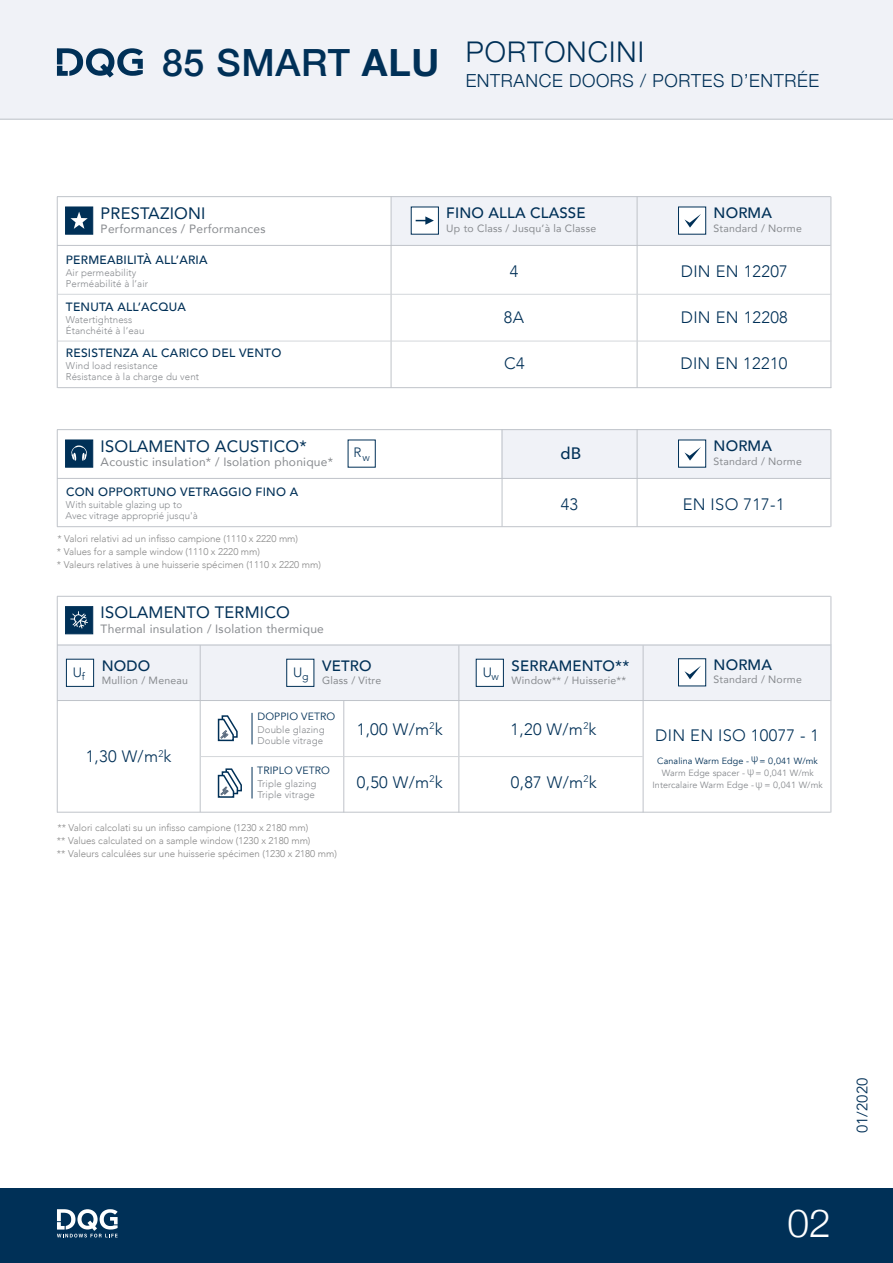
<style>
.page{position:relative;width:893px;height:1263px;background:#fff}
.page>*{position:absolute;margin:0;border:0;box-sizing:border-box;transform-origin:0 0}
.t1{font:300 39px "Helvetica Neue";color:#fff}
.t2{font:300 28.5px "Helvetica Neue";letter-spacing:.04em;color:#003057}
.t3{font:300 18px "Helvetica Neue";letter-spacing:.035em;color:#003057}
.t4{font:300 16.5px "Avenir";letter-spacing:.02em;color:#003057}
.t5{font:16.5px "Avenir";letter-spacing:.01em;color:#003057}
.t6{font:500 16.5px "Avenir";color:#003057}
.t7{font:500 15px "Avenir";letter-spacing:.01em;color:#003057}
.t8{font:15px "Avenir";color:#003057}
.t9{font:300 13.5px "Avenir";color:#003057}
.t10{font:12px "Avenir";letter-spacing:.02em;color:#878a8e}
.t11{font:500 12px "Avenir";letter-spacing:.02em;color:#003057}
.t12{font:10.5px "Avenir";letter-spacing:.02em;color:#878a8e}
.t13{font:10.5px "Avenir";letter-spacing:.01em;color:#003057}
.t14{font:300 10.5px "Roboto";color:#878a8e}
.t15{font:300 10.5px "Roboto";color:#003057}
.t16{font:300 9.75px/13px "Avenir";color:#878787}
.t17{font:300 9.75px/10.9px "Avenir";letter-spacing:.01em;color:#878a8e}
.t18{font:9px "Avenir";letter-spacing:.01em;color:#878a8e}
.t19{font:9px "Avenir";letter-spacing:.01em;color:#003057}
</style>
<div class="page">
<div style="left:391px;top:196px;width:439px;height:49px;background:#f0f2f7"></div>
<div style="left:501px;top:429px;width:329px;height:49px;background:#f0f2f7"></div>
<div style="left:65px;top:207px;width:28px;height:28px;background:#003057;border:1px solid #003057"></div>
<div style="left:65px;top:440px;width:28px;height:28px;background:#003057;border:1px solid #003057"></div>
<div style="left:411px;top:207px;width:28px;height:28px;background:#fff"></div>
<div style="left:678px;top:207px;width:28px;height:28px;background:#fff;border:1px solid #003057"></div>
<hr style="left:57px;top:197px;width:1px;height:191px;background:#bfc3c9">
<hr style="left:57px;top:430px;width:1px;height:97px;background:#bfc3c9">
<hr style="left:831px;top:197px;width:1px;height:191px;background:#bfc3c9">
<hr style="left:831px;top:429px;width:1px;height:98px;background:#bfc3c9">
<hr style="left:57px;top:245px;width:774px;height:1px;background:#bfc3c9">
<hr style="left:57px;top:478px;width:774px;height:1px;background:#bfc3c9">
<hr style="left:57px;top:526px;width:774px;height:1px;background:#bfc3c9">
<hr style="left:57px;top:196px;width:774px;height:1px;background:#bfc3c9">
<hr style="left:57px;top:429px;width:774px;height:1px;background:#bfc3c9">
<hr style="left:391px;top:196px;width:1px;height:192px;background:#bfc3c9">
<hr style="left:502px;top:429px;width:1px;height:97px;background:#bfc3c9">
<hr style="left:637px;top:196px;width:1px;height:192px;background:#bfc3c9">
<hr style="left:637px;top:429px;width:1px;height:97px;background:#bfc3c9">
<svg style="left:70px;top:212px;width:18px;height:17px"></svg>
<svg style="left:416px;top:216px;width:18px;height:9px"></svg>
<svg style="left:684px;top:214px;width:17px;height:14px"></svg>
<div style="left:678px;top:440px;width:28px;height:28px;background:#fff;border:1px solid #003057"></div>
<svg style="left:684px;top:447px;width:17px;height:14px"></svg>
<hr style="left:58px;top:294px;width:773px;height:1px;background:#d4d7db">
<hr style="left:58px;top:341px;width:773px;height:1px;background:#d4d7db">
<hr style="left:58px;top:387px;width:773px;height:1px;background:#bfc3c9">
<svg style="left:71px;top:445px;width:16px;height:16px"></svg>
<div style="left:0;top:1188px;width:893px;height:75px;background:#003057"></div>
<svg style="left:57px;top:1209px;width:61px;height:28px"></svg>
<div style="left:0;top:0;width:893px;height:120px;background:#f0f2f7"></div>
<svg style="left:57px;top:48px;width:86px;height:30px"></svg>
<hr style="left:0;top:119px;width:893px;height:1px;background:#bfc3c9">
<div style="left:57px;top:645px;width:774px;height:56px;background:#f0f2f7"></div>
<div style="left:65px;top:606px;width:28px;height:28px;background:#003057;border:1px solid #003057"></div>
<hr style="left:57px;top:596px;width:1px;height:216px;background:#bfc3c9">
<hr style="left:831px;top:596px;width:1px;height:216px;background:#bfc3c9">
<hr style="left:200px;top:645px;width:1px;height:167px;background:#bfc3c9">
<hr style="left:459px;top:645px;width:1px;height:167px;background:#bfc3c9">
<hr style="left:643px;top:645px;width:1px;height:167px;background:#bfc3c9">
<hr style="left:57px;top:645px;width:774px;height:1px;background:#bfc3c9">
<hr style="left:57px;top:700px;width:774px;height:1px;background:#bfc3c9">
<hr style="left:57px;top:596px;width:774px;height:1px;background:#bfc3c9">
<div style="left:678px;top:658px;width:28px;height:28px;background:#fff;border:1px solid #003057"></div>
<svg style="left:684px;top:666px;width:17px;height:13px"></svg>
<svg style="left:70px;top:611px;width:18px;height:17px"></svg>
<div style="left:66px;top:659px;width:28px;height:28px;background:#fff;border:1px solid #003057"></div>
<div style="left:286px;top:659px;width:28px;height:28px;background:#fff;border:1px solid #003057"></div>
<div style="left:476px;top:659px;width:28px;height:28px;background:#fff;border:1px solid #003057"></div>
<hr style="left:252px;top:767px;width:1px;height:31px;background:#003057">
<hr style="left:252px;top:713px;width:1px;height:31px;background:#003057">
<hr style="left:343px;top:700px;width:1px;height:112px;background:#bfc3c9">
<hr style="left:200px;top:756px;width:443px;height:1px;background:#d4d7db">
<svg style="left:217px;top:715px;width:21px;height:27px"></svg>
<svg style="left:217px;top:768px;width:25px;height:30px"></svg>
<hr style="left:57px;top:812px;width:774px;height:1px;background:#bfc3c9">
<h2 class="t2" style="left:466px;top:29px;width:180px">PORTONCINI</h2>
<h3 class="t3" style="left:162px;top:66px;width:659px"><sup>85</sup> <sup>SMART</sup> <sup>ALU</sup> ENTRANCE DOORS / PORTES D’ENTRÉE</h3>
<h3 class="t5" style="left:101px;top:200px;width:106px">PRESTAZIONI</h3>
<p class="t10" style="left:101px;top:219px;width:167px">Performances / Performances</p>
<p class="t11" style="left:66px;top:249px;width:143px">PERMEABILITÀ ALL’ARIA</p>
<p class="t11" style="left:66px;top:296px;width:122px">TENUTA ALL’ACQUA</p>
<p class="t11" style="left:66px;top:343px;width:217px">RESISTENZA AL CARICO DEL VENTO</p>
<p class="t17" style="left:66px;top:267px;width:84px">Air permeability<br>Perméabilité à l’air</p>
<p class="t17" style="left:66px;top:314px;width:68px">Watertightness</p>
<p class="t17" style="left:66px;top:360px;width:94px">Wind load resistance</p>
<p class="t17" style="left:66px;top:325px;width:80px">Étanchéité à l’eau</p>
<p class="t17" style="left:66px;top:371px;width:135px">Résistance à la charge du vent</p>
<h3 class="t5" style="left:101px;top:433px;width:208px">ISOLAMENTO ACUSTICO*</h3>
<p class="t10" style="left:101px;top:452px;width:234px">Acoustic insulation* / Isolation phonique*</p>
<h3 class="t9" style="left:354px;top:445px;width:18px">R<sub>w</sub></h3>
<h3 class="t7" style="left:446px;top:200px;width:141px">FINO ALLA CLASSE</h3>
<h3 class="t7" style="left:714px;top:200px;width:60px">NORMA</h3>
<p class="t12" style="left:446px;top:220px;width:151px">Up to Class / Jusqu’à la Classe</p>
<p class="t12" style="left:714px;top:220px;width:90px">Standard / Norme</p>
<h3 class="t4" style="left:510px;top:262px;width:10px">4</h3>
<h3 class="t4" style="left:681px;top:262px;width:109px">DIN EN 12207</h3>
<h3 class="t4" style="left:504px;top:308px;width:22px">8A</h3>
<h3 class="t4" style="left:681px;top:308px;width:109px">DIN EN 12208</h3>
<h3 class="t4" style="left:504px;top:354px;width:22px">C4</h3>
<h3 class="t4" style="left:680px;top:354px;width:109px">DIN EN 12210</h3>
<h3 class="t6" style="left:560px;top:439px;width:22px">dB</h3>
<h3 class="t7" style="left:714px;top:433px;width:60px">NORMA</h3>
<p class="t12" style="left:714px;top:453px;width:90px">Standard / Norme</p>
<p class="t11" style="left:66px;top:481px;width:234px">CON OPPORTUNO VETRAGGIO FINO A</p>
<p class="t17" style="left:66px;top:499px;width:134px">With suitable glazing up to<br>Avec vitrage approprié jusqu'à</p>
<h3 class="t4" style="left:561px;top:494px;width:19px">43</h3>
<h3 class="t4" style="left:683px;top:494px;width:103px">EN ISO 717-1</h3>
<p class="t16" style="left:57px;top:532px;width:266px">* Valori relativi ad un infisso campione (1110 x 2220 mm)<br>* Values for a sample window (1110 x 2220 mm)<br>* Valeurs relatives à une huisserie spécimen (1110 x 2220 mm)</p>
<h3 class="t5" style="left:101px;top:599px;width:191px">ISOLAMENTO TERMICO</h3>
<p class="t10" style="left:101px;top:619px;width:225px">Thermal insulation / Isolation thermique</p>
<h3 class="t7" style="left:102px;top:652px;width:50px">NODO</h3>
<h3 class="t7" style="left:322px;top:652px;width:51px">VETRO</h3>
<h3 class="t7" style="left:512px;top:652px;width:119px">SERRAMENTO**</h3>
<h3 class="t7" style="left:714px;top:652px;width:60px">NORMA</h3>
<h3 class="t9" style="left:73px;top:664px;width:13px">U<sub>f</sub></h3>
<h3 class="t9" style="left:293px;top:664px;width:17px">U<sub>g</sub></h3>
<h3 class="t9" style="left:483px;top:664px;width:18px">U<sub>w</sub></h3>
<p class="t12" style="left:102px;top:672px;width:88px">Mullion / Meneau</p>
<p class="t12" style="left:322px;top:672px;width:61px">Glass / Vitre</p>
<p class="t12" style="left:512px;top:672px;width:116px">Window** / Huisserie**</p>
<p class="t12" style="left:714px;top:671px;width:90px">Standard / Norme</p>
<p class="t13" style="left:257px;top:710px;width:79px">DOPPIO VETRO</p>
<h3 class="t4" style="left:86px;top:747px;width:87px">1,30 W/m<sup>2</sup>k</h3>
<p class="t17" style="left:257px;top:724px;width:69px">Double glazing</p>
<p class="t17" style="left:257px;top:735px;width:67px">Double vitrage</p>
<p class="t13" style="left:257px;top:764px;width:74px">TRIPLO VETRO</p>
<p class="t17" style="left:257px;top:778px;width:61px">Triple glazing</p>
<p class="t17" style="left:257px;top:789px;width:59px">Triple vitrage</p>
<p class="t16" style="left:57px;top:821px;width:282px">** Valori calcolati su un infisso campione (1230 x 2180 mm)<br>** Values calculated on a sample window (1230 x 2180 mm)<br>** Valeurs calculées sur une huisserie spécimen (1230 x 2180 mm)</p>
<h3 class="t4" style="left:357px;top:719px;width:87px">1,00 W/m<sup>2</sup>k</h3>
<h3 class="t4" style="left:511px;top:719px;width:87px">1,20 W/m<sup>2</sup>k</h3>
<h3 class="t4" style="left:357px;top:772px;width:87px">0,50 W/m<sup>2</sup>k</h3>
<h3 class="t4" style="left:511px;top:772px;width:87px">0,87 W/m<sup>2</sup>k</h3>
<h3 class="t4" style="left:655px;top:725px;width:165px">DIN EN ISO 10077 - 1</h3>
<p class="t19" style="left:657px;top:755px;width:162px">Canalina Warm Edge - = 0,041 W/mk</p>
<p class="t18" style="left:662px;top:767px;width:154px">Warm Edge spacer - = 0,041 W/mk</p>
<p class="t14" style="left:755px;top:776px;width:9px">ψ</p>
<p class="t15" style="left:751px;top:751px;width:9px">ψ</p>
<p class="t14" style="left:747px;top:764px;width:9px">ψ</p>
<p class="t18" style="left:652px;top:779px;width:172px">Intercalaire Warm Edge - = 0,041 W/mk</p>
<h3 class="t8" style="left:853px;top:1133px;width:57px;rotate:-90deg">01/2020</h3>
<h1 class="t1" style="left:788px;top:1191px;width:45px">02</h1>
</div>
